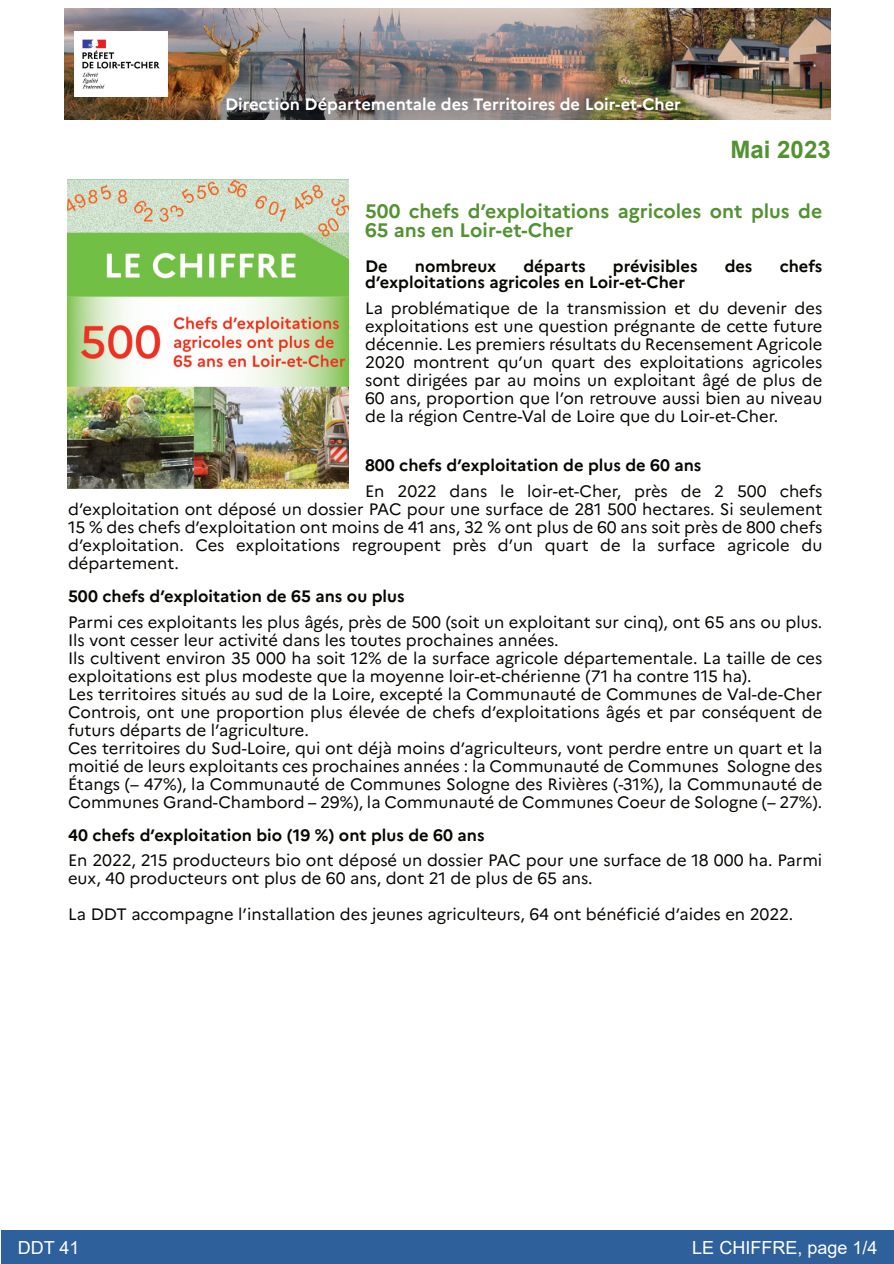
<style>
.page{position:relative;width:894px;height:1264px;background:#fff}
.page>*{position:absolute;margin:0;border:0;box-sizing:border-box;transform-origin:0 0}
.t1{font:700 24px "Arial";color:#539232}
.t2{font:700 19.5px/19.5px "Marianne";color:#539232}
.t3{font:18px "Arial";color:#fff}
.t4{font:16.5px/18px "Marianne";color:#080704;text-align:justify}
.t5{font:700 16.5px "Marianne";color:#080704}
.t6{font:700 16.5px "Marianne";color:#fff}
</style>
<div class="page">
<div style="left:1px;top:1230px;width:892px;height:33px;background:#2e619b"></div>
<img style="left:65px;top:9px;width:765px;height:110px">
<img style="left:74px;top:31px;width:94px;height:65px">
<img style="left:68px;top:179px;width:280px;height:309px">
<p class="t6" style="left:225px;top:97px;width:457px">Direction Départementale des Territoires de Loir-et-Cher</p>
<h1 class="t1" style="left:730px;top:140px;width:102px">Mai 2023</h1>
<p class="t2" style="left:365px;top:203px;width:458px">500 chefs d’exploitations agricoles ont plus de<br>65 ans en Loir-et-Cher</p>
<p class="t5" style="left:365px;top:259px;width:24px">De</p>
<p class="t5" style="left:415px;top:259px;width:83px">nombreux</p>
<p class="t5" style="left:523px;top:259px;width:64px">départs</p>
<p class="t5" style="left:612px;top:259px;width:86px">prévisibles</p>
<p class="t5" style="left:724px;top:259px;width:29px">des</p>
<p class="t5" style="left:779px;top:259px;width:44px">chefs</p>
<p class="t5" style="left:365px;top:276px;width:321px">d’exploitations agricoles en Loir-et-Cher</p>
<p class="t4" style="left:365px;top:300px;width:458px">La problématique de la transmission et du devenir des exploitations est une question prégnante de cette future décennie. Les premiers résultats du Recensement Agricole 2020 montrent qu’un quart des exploitations agricoles sont dirigées par au moins un exploitant âgé de plus de 60 ans, proportion que l’on retrouve aussi bien au niveau de la région Centre-Val de Loire que du Loir-et-Cher.</p>
<p class="t5" style="left:365px;top:459px;width:338px">800 chefs d’exploitation de plus de 60 ans</p>
<p class="t4" style="left:68px;top:483px;width:755px;text-indent:297px">En 2022 dans le loir-et-Cher, près de 2 500 chefs d’exploitation ont déposé un dossier PAC pour une surface de 281 500 hectares. Si seulement 15 % des chefs d’exploitation ont moins de 41 ans, 32 % ont plus de 60 ans soit près de 800 chefs d’exploitation. Ces exploitations regroupent près d’un quart de la surface agricole du département.</p>
<p class="t5" style="left:68px;top:589px;width:338px">500 chefs d’exploitation de 65 ans ou plus</p>
<p class="t4" style="left:68px;top:614px;width:755px;text-align:left">Parmi ces exploitants les plus âgés, près de 500 (soit un exploitant sur cinq), ont 65 ans ou plus.<br>Ils vont cesser leur activité dans les toutes prochaines années.<br>Ils cultivent environ 35 000 ha soit 12% de la surface agricole départementale. La taille de ces exploitations est plus modeste que la moyenne loir-et-chérienne (71 ha contre 115 ha).<br>Les territoires situés au sud de la Loire, excepté la Communauté de Communes de Val-de-Cher Controis, ont une proportion plus élevée de chefs d’exploitations âgés et par conséquent de futurs départs de l’agriculture.<br>Ces territoires du Sud-Loire, qui ont déjà moins d’agriculteurs, vont perdre entre un quart et la moitié de leurs exploitants ces prochaines années : la Communauté de Communes Sologne des Étangs (– 47%), la Communauté de Communes Sologne des Rivières (-31%), la Communauté de Communes Grand-Chambord – 29%), la Communauté de Communes Coeur de Sologne (– 27%).</p>
<p class="t5" style="left:68px;top:828px;width:418px">40 chefs d’exploitation bio (19 %) ont plus de 60 ans</p>
<p class="t4" style="left:68px;top:852px;width:755px">En 2022, 215 producteurs bio ont déposé un dossier PAC pour une surface de 18 000 ha. Parmi eux, 40 producteurs ont plus de 60 ans, dont 21 de plus de 65 ans.</p>
<p class="t4" style="left:68px;top:906px;width:726px">La DDT accompagne l’installation des jeunes agriculteurs, 64 ont bénéficié d’aides en 2022.</p>
<p class="t3" style="left:18px;top:1240px;width:63px">DDT 41</p>
<p class="t3" style="left:692px;top:1240px;width:187px">LE CHIFFRE, page 1/4</p>
</div>
